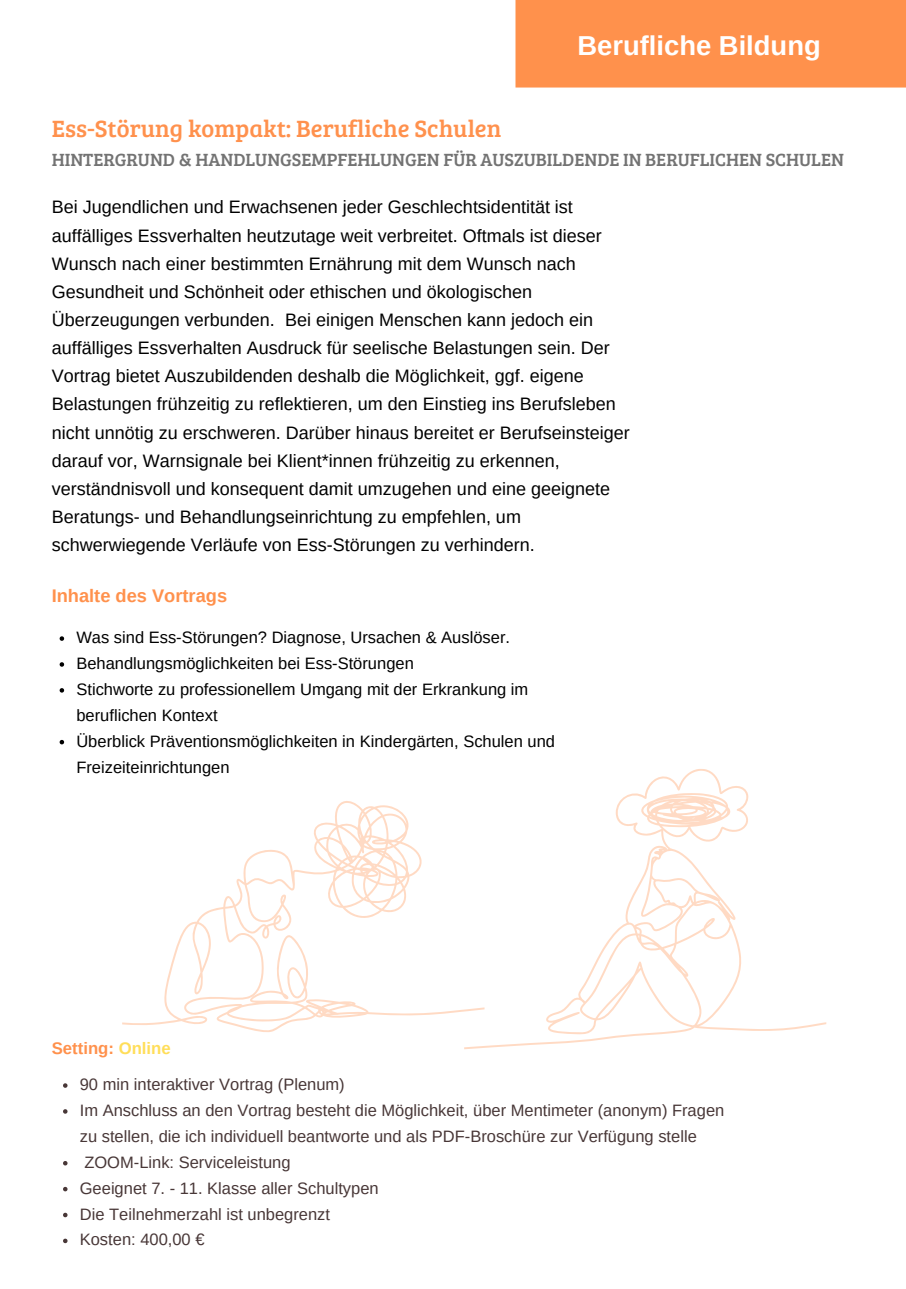
<style>
.page{position:relative;width:906px;height:1289px;background:#fff}
.page>*{position:absolute;margin:0;border:0;box-sizing:border-box;transform-origin:0 0}
.t1{font:700 27.3px "Arimo";color:#fff}
.t2{font:24.3px "Bree Serif";color:#ff914d}
.t3{font:18.3px "Bree Serif";color:#737373}
.t4{font:700 18.3px "Arimo";color:#ff914c}
.t5{font:18px/28.2px "Arimo";color:#000}
.t6{font:700 16.8px "Arimo";color:#ff914c}
.t7{font:16.5px/25.8px "Arimo";color:#483737}
.t8{font:16.5px/25.8px "Arimo";color:#000}
.s1{color:#ffde59}
</style>
<div class="page">
<div style="left:515px;top:0;width:391px;height:87px;background:#ff914c"></div>
<svg style="left:122px;top:801px;width:342px;height:231px"></svg>
<svg style="left:464px;top:769px;width:362px;height:279px"></svg>
<svg style="left:60px;top:636px;width:4px;height:4px"></svg>
<svg style="left:60px;top:662px;width:4px;height:4px"></svg>
<svg style="left:60px;top:688px;width:4px;height:4px"></svg>
<svg style="left:60px;top:739px;width:4px;height:5px"></svg>
<svg style="left:63px;top:1083px;width:5px;height:4px"></svg>
<svg style="left:63px;top:1109px;width:5px;height:4px"></svg>
<svg style="left:63px;top:1161px;width:5px;height:4px"></svg>
<svg style="left:63px;top:1186px;width:5px;height:5px"></svg>
<svg style="left:63px;top:1212px;width:5px;height:4px"></svg>
<svg style="left:63px;top:1238px;width:5px;height:4px"></svg>
<h2 class="t2" style="left:52px;top:111px;width:451px">Ess-Störung kompakt: Berufliche Schulen</h2>
<h3 class="t1" style="left:577px;top:31px;width:245px">Berufliche Bildung</h3>
<h1 class="t3" style="left:52px;top:146px;width:793px">HINTERGRUND &amp; HANDLUNGSEMPFEHLUNGEN FÜR AUSZUBILDENDE IN BERUFLICHEN SCHULEN</h1>
<p class="t5" style="left:52px;top:193px;width:579px">Bei Jugendlichen und Erwachsenen jeder Geschlechtsidentität ist auffälliges Essverhalten heutzutage weit verbreitet. Oftmals ist dieser Wunsch nach einer bestimmten Ernährung mit dem Wunsch nach Gesundheit und Schönheit oder ethischen und ökologischen Überzeugungen verbunden. Bei einigen Menschen kann jedoch ein auffälliges Essverhalten Ausdruck für seelische Belastungen sein. Der Vortrag bietet Auszubildenden deshalb die Möglichkeit, ggf. eigene Belastungen frühzeitig zu reflektieren, um den Einstieg ins Berufsleben nicht unnötig zu erschweren. Darüber hinaus bereitet er Berufseinsteiger darauf vor, Warnsignale bei Klient*innen frühzeitig zu erkennen, verständnisvoll und konsequent damit umzugehen und eine geeignete Beratungs- und Behandlungseinrichtung zu empfehlen, um schwerwiegende Verläufe von Ess-Störungen zu verhindern.</p>
<p class="t4" style="left:52px;top:585px;width:177px">Inhalte des Vortrags</p>
<p class="t8" style="left:76px;top:624px;width:435px">Was sind Ess-Störungen? Diagnose, Ursachen &amp; Auslöser.</p>
<h4 class="t8" style="left:76px;top:650px;width:339px">Behandlungsmöglichkeiten bei Ess-Störungen</h4>
<p class="t8" style="left:76px;top:676px;width:453px">Stichworte zu professionellem Umgang mit der Erkrankung im beruflichen Kontext</p>
<p class="t8" style="left:76px;top:728px;width:480px">Überblick Präventionsmöglichkeiten in Kindergärten, Schulen und<br>Freizeiteinrichtungen</p>
<p class="t6" style="left:52px;top:1038px;width:120px">Setting: <span class="s1">Online</span></p>
<p class="t7" style="left:80px;top:1071px;width:266px">90 min interaktiver Vortrag (Plenum)</p>
<p class="t7" style="left:80px;top:1097px;width:646px">Im Anschluss an den Vortrag besteht die Möglichkeit, über Mentimeter (anonym) Fragen zu stellen, die ich individuell beantworte und als PDF-Broschüre zur Verfügung stelle</p>
<h4 class="t7" style="left:84px;top:1148px;width:208px">ZOOM-Link: Serviceleistung</h4>
<p class="t7" style="left:80px;top:1174px;width:300px">Geeignet 7. - 11. Klasse aller Schultypen</p>
<p class="t7" style="left:80px;top:1200px;width:252px">Die Teilnehmerzahl ist unbegrenzt</p>
<p class="t7" style="left:80px;top:1226px;width:126px">Kosten: 400,00 €</p>
</div>
